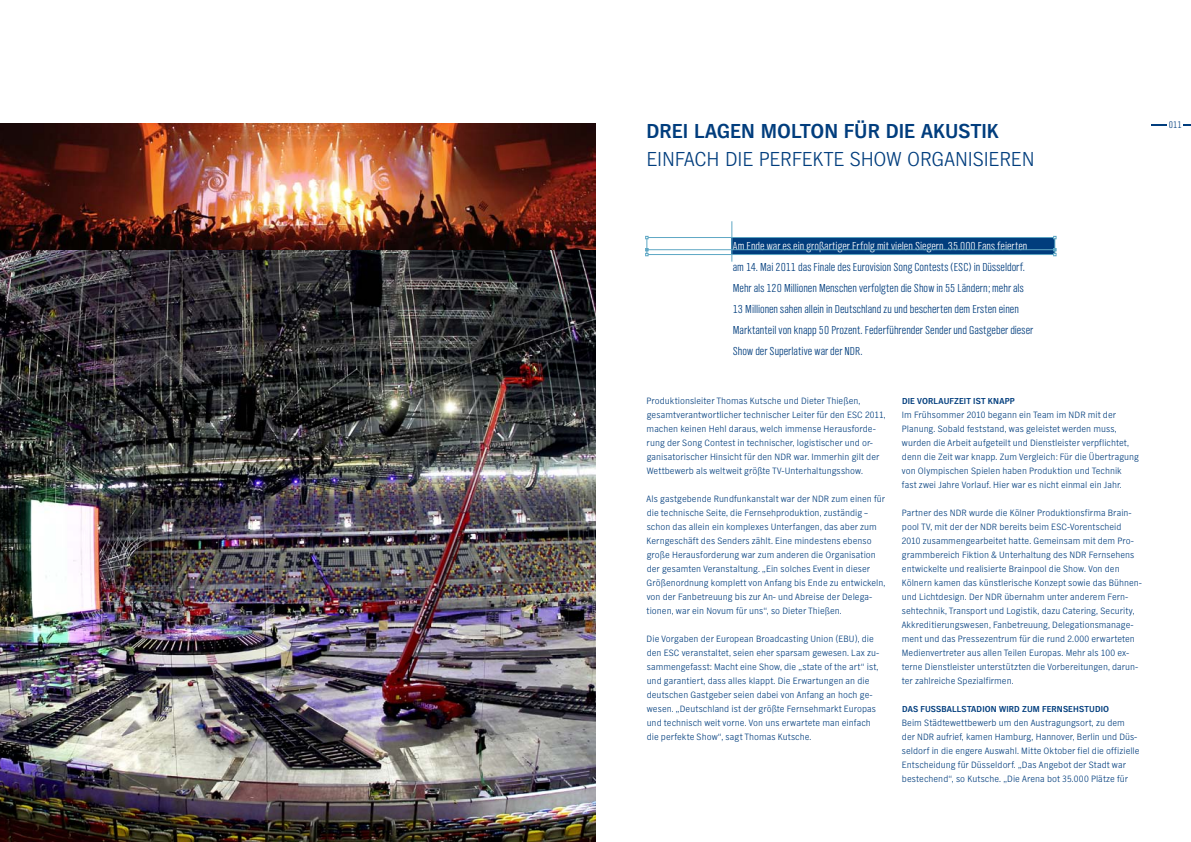
<style>
.page{position:relative;width:1191px;height:842px;background:#fff}
.page>*{position:absolute;margin:0;border:0;box-sizing:border-box;transform-origin:0 0}
.t1{font:300 21px "NDR Sans";color:#013d7d}
.t2{font:700 21px "NDR Sans";color:#013d7d}
.t3{font:300 12px/21px "NDR Sans Cond";color:#013d7d}
.t4{font:300 12px "NDR Sans Cond";color:#fff}
.t5{font:300 10px "NDR Sans Cond";color:#013d7d}
.t6{font:300 9.5px/14px "NDR Sans";letter-spacing:.01em;color:#013d7d}
.t7{font:700 9px "NDR Sans";letter-spacing:.015em;color:#013d7d}
</style>
<div class="page">
<img style="left:0;top:250px;width:595px;height:592px">
<img style="left:0;top:124px;width:595px;height:126px">
<div style="left:731px;top:237px;width:323px;height:18px;background:#013d7d"></div>
<hr style="left:731px;top:221px;width:1px;height:41px;background:#5ea7c4">
<div style="left:646px;top:237px;width:409px;height:18px;border:1px solid #5ea7c4"></div>
<hr style="left:646px;top:249px;width:409px;height:1px;background:#5ea7c4">
<svg style="left:645px;top:248px;width:3px;height:8px"></svg>
<svg style="left:1053px;top:248px;width:3px;height:8px"></svg>
<svg style="left:1151px;top:124px;width:16px;height:2px"></svg>
<svg style="left:1183px;top:124px;width:8px;height:2px"></svg>
<h1 class="t2" style="left:646px;top:119px;width:354px">DREI LAGEN MOLTON FÜR DIE AKUSTIK</h1>
<h1 class="t1" style="left:646px;top:147px;width:22px">Einfach</h1>
<h1 class="t1" style="left:725px;top:147px;width:46px">die perfekte</h1>
<h1 class="t1" style="left:849px;top:147px;width:25px">Show</h1>
<h1 class="t1" style="left:907px;top:147px;width:12px">organisieren</h1>
<p class="t5" style="left:1169px;top:119px;width:14px">011</p>
<p class="t4" style="left:733px;top:239px;width:296px">Am Ende war es ein großartiger Erfolg mit vielen Siegern. 35.000 Fans feierten</p>
<p class="t3" style="left:733px;top:256px;width:302px">am 14. Mai 2011 das Finale des Eurovision Song Contests (ESC) in Düsseldorf.<br>Mehr als 120 Millionen Menschen verfolgten die Show in 55 Ländern; mehr als 13 Millionen sahen allein in Deutschland zu und bescherten dem Ersten einen Marktanteil von knapp 50 Prozent. Federführender Sender und Gastgeber dieser Show der Superlative war der NDR.</p>
<p class="t6" style="left:646px;top:393px;width:241px">Produktionsleiter Thomas Kutsche und Dieter Thießen, gesamtverantwortlicher technischer Leiter für den ESC 2011, machen keinen Hehl daraus, welch immense Herausforde&shy;rung der Song Contest in technischer, logistischer und or&shy;ganisatorischer Hinsicht für den NDR war. Immerhin gilt der Wettbewerb als weltweit größte TV-Unterhaltungsshow.</p>
<p class="t6" style="left:646px;top:491px;width:240px">Als gastgebende Rundfunkanstalt war der NDR zum einen für die technische Seite, die Fernsehproduktion, zuständig – schon das allein ein komplexes Unterfangen, das aber zum Kerngeschäft des Senders zählt. Eine mindestens ebenso große Herausforderung war zum anderen die Organisation der gesamten Veranstaltung. „Ein solches Event in dieser Größenordnung komplett von Anfang bis Ende zu entwickeln, von der Fanbetreuung bis zur An- und Abreise der Delega&shy;tionen, war ein Novum für uns“, so Dieter Thießen.</p>
<p class="t6" style="left:646px;top:631px;width:234px">Die Vorgaben der European Broadcasting Union (EBU), die den ESC veranstaltet, seien eher sparsam gewesen. Lax zu&shy;sammengefasst: Macht eine Show, die „state of the art“ ist, und garantiert, dass alles klappt. Die Erwartungen an die deutschen Gastgeber seien dabei von Anfang an hoch ge&shy;wesen. „Deutschland ist der größte Fernsehmarkt Europas und technisch weit vorne. Von uns erwartete man einfach die perfekte Show“, sagt Thomas Kutsche.</p>
<p class="t7" style="left:902px;top:396px;width:114px">DIE VORLAUFZEIT IST KNAPP</p>
<p class="t6" style="left:902px;top:407px;width:239px">Im Frühsommer 2010 begann ein Team im NDR mit der Planung. Sobald feststand, was geleistet werden muss, wurden die Arbeit aufgeteilt und Dienstleister verpflichtet, denn die Zeit war knapp. Zum Vergleich: Für die Übertragung von Olympischen Spielen haben Produktion und Technik<br>fast zwei Jahre Vorlauf. Hier war es nicht einmal ein Jahr.</p>
<p class="t6" style="left:901px;top:505px;width:241px">Partner des NDR wurde die Kölner Produktionsfirma Brain&shy;pool TV, mit der der NDR bereits beim ESC-Vorentscheid 2010 zusammengearbeitet hatte. Gemeinsam mit dem Pro&shy;grammbereich Fiktion &amp; Unterhaltung des NDR Fernsehens entwickelte und realisierte Brainpool die Show. Von den Kölnern kamen das künstlerische Konzept sowie das Bühnen&shy;und Lichtdesign. Der NDR übernahm unter anderem Fern&shy;sehtechnik, Transport und Logistik, dazu Catering, Security, Akkreditierungswesen, Fanbetreuung, Delegationsmanage&shy;ment und das Pressezentrum für die rund 2.000 erwarteten Medienvertreter aus allen Teilen Europas. Mehr als 100 ex&shy;terne Dienstleister unterstützten die Vorbereitungen, darun&shy;ter zahlreiche Spezialfirmen.</p>
<p class="t7" style="left:902px;top:704px;width:209px">DAS FUSSBALLSTADION WIRD ZUM FERNSEHSTUDIO</p>
<p class="t6" style="left:902px;top:715px;width:239px">Beim Städtewettbewerb um den Austragungsort, zu dem der NDR aufrief, kamen Hamburg, Hannover, Berlin und Düs&shy;seldorf in die engere Auswahl. Mitte Oktober fiel die offizielle Entscheidung für Düsseldorf. „Das Angebot der Stadt war bestechend“, so Kutsche. „Die Arena bot 35.000 Plätze für</p>
</div>
